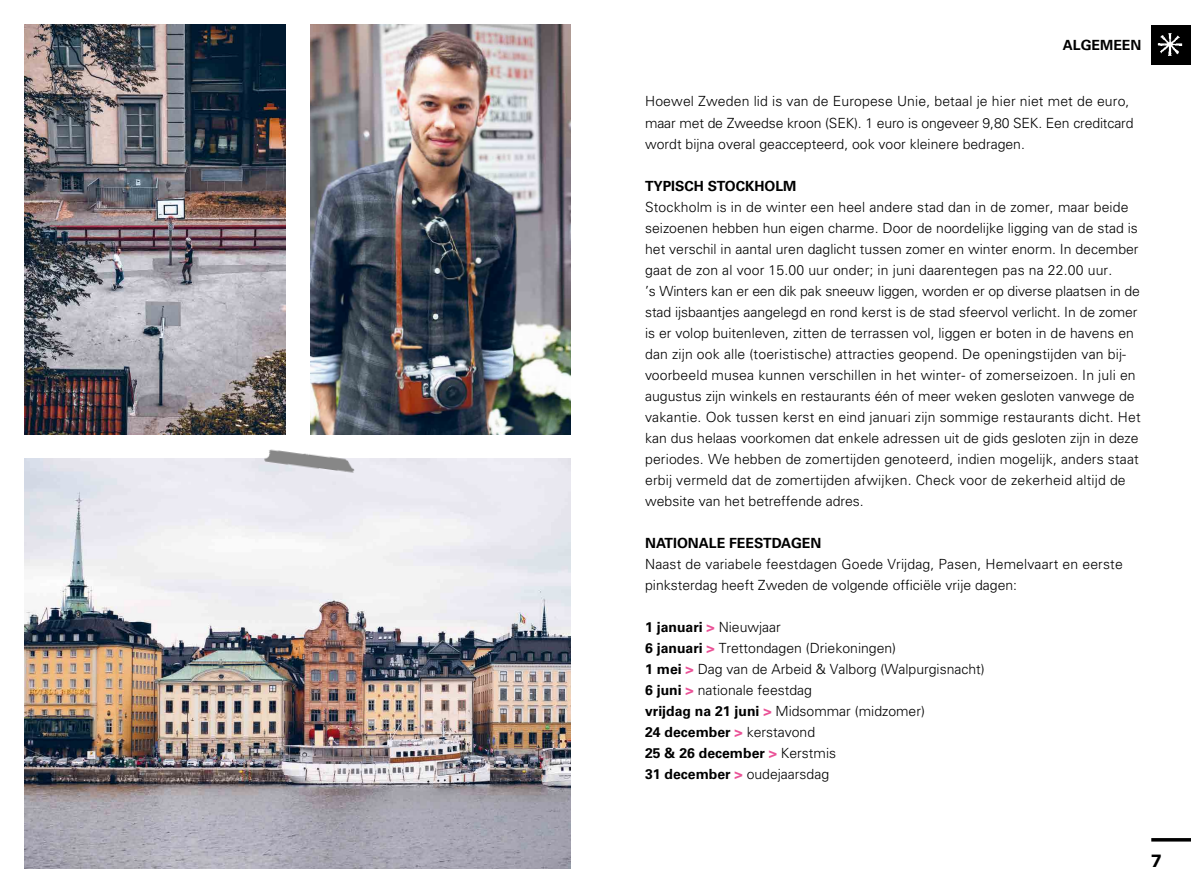
<style>
.page{position:relative;width:1191px;height:893px;background:#fff}
.page>*{position:absolute;margin:0;border:0;box-sizing:border-box;transform-origin:0 0}
.t1{font:900 17.5px "Avenir LT Std";color:#000}
.t2{font:300 14px/21px "Univers LT Std";color:#000}
.t3{font:700 14px "Univers LT Std";color:#000}
.s1{font-weight:700}
.s2{font-weight:700;color:#ea5297}
</style>
<div class="page">
<hr style="left:1151px;top:838px;width:40px;height:3px;background:#000">
<div style="left:1151px;top:25px;width:40px;height:39px;background:#000"></div>
<img style="left:1157px;top:33px;width:26px;height:23px">
<img style="left:25px;top:459px;width:545px;height:409px">
<img style="left:25px;top:25px;width:260px;height:409px">
<img style="left:310px;top:25px;width:260px;height:409px">
<img style="left:261px;top:449px;width:98px;height:28px">
<p class="t3" style="left:1062px;top:37px;width:80px">ALGEMEEN</p>
<p class="t2" style="left:645px;top:91px;width:490px">Hoewel Zweden lid is van de Europese Unie, betaal je hier niet met de euro, maar met de Zweedse kroon (SEK). 1 euro is ongeveer 9,80 SEK. Een creditcard wordt bijna overal geaccepteerd, ook voor kleinere bedragen.</p>
<p class="t3" style="left:645px;top:177px;width:153px">TYPISCH STOCKHOLM</p>
<p class="t2" style="left:645px;top:196px;width:497px">Stockholm is in de winter een heel andere stad dan in de zomer, maar beide seizoenen hebben hun eigen charme. Door de noordelijke ligging van de stad is het verschil in aantal uren daglicht tussen zomer en winter enorm. In december gaat de zon al voor 15.00 uur onder; in juni daarentegen pas na 22.00 uur.<br>’s Winters kan er een dik pak sneeuw liggen, worden er op diverse plaatsen in de stad ijsbaantjes aangelegd en rond kerst is de stad sfeervol verlicht. In de zomer is er volop buitenleven, zitten de terrassen vol, liggen er boten in de havens en dan zijn ook alle (toeristische) attracties geopend. De openingstijden van bij&shy;voorbeeld musea kunnen verschillen in het winter- of zomerseizoen. In juli en augustus zijn winkels en restaurants één of meer weken gesloten vanwege de vakantie. Ook tussen kerst en eind januari zijn sommige restaurants dicht. Het kan dus helaas voorkomen dat enkele adressen uit de gids gesloten zijn in deze periodes. We hebben de zomertijden genoteerd, indien mogelijk, anders staat erbij vermeld dat de zomertijden afwijken. Check voor de zekerheid altijd de website van het betreffende adres.</p>
<p class="t3" style="left:645px;top:534px;width:178px">NATIONALE FEESTDAGEN</p>
<p class="t2" style="left:645px;top:553px;width:479px">Naast de variabele feestdagen Goede Vrijdag, Pasen, Hemelvaart en eerste pinksterdag heeft Zweden de volgende officiële vrije dagen:</p>
<p class="t2" style="left:645px;top:616px;width:341px"><span class="s1">1 januari</span> <span class="s2">&gt;</span> Nieuwjaar<br><span class="s1">6 januari</span> <span class="s2">&gt;</span> Trettondagen (Driekoningen)<br><span class="s1">1 mei</span> <span class="s2">&gt;</span> Dag van de Arbeid &amp; Valborg (Walpurgisnacht)<br><span class="s1">6 juni</span> <span class="s2">&gt;</span> nationale feestdag<br><span class="s1">vrijdag na 21 juni</span> <span class="s2">&gt;</span> Midsommar (midzomer)<br><span class="s1">24 december</span> <span class="s2">&gt;</span> kerstavond<br><span class="s1">25 &amp; 26 december</span> <span class="s2">&gt;</span> Kerstmis<br><span class="s1">31 december</span> <span class="s2">&gt;</span> oudejaarsdag</p>
<p class="t1" style="left:1151px;top:850px;width:12px">7</p>
</div>
